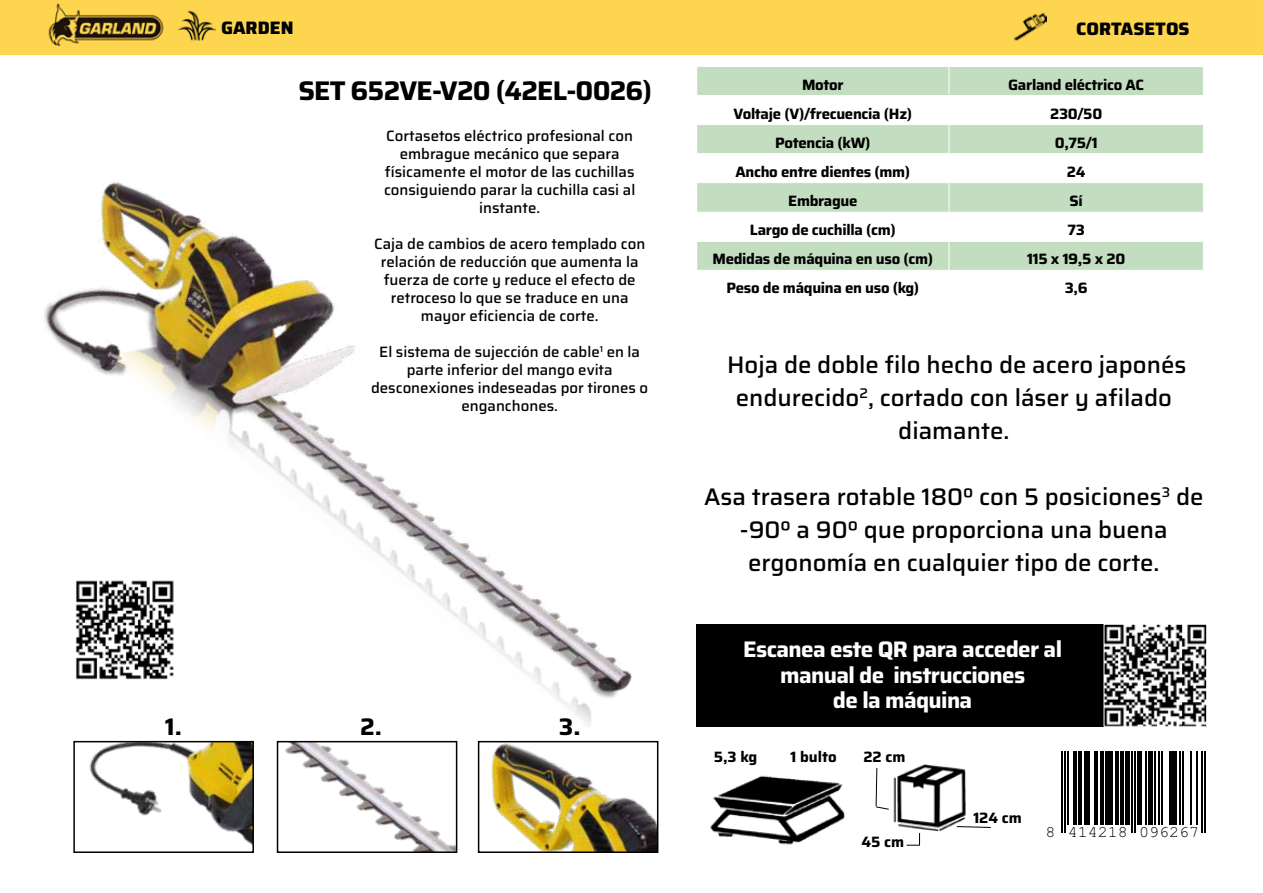
<style>
.page{position:relative;width:1263px;height:893px;background:#fff}
.page>*{position:absolute;margin:0;border:0;box-sizing:border-box;transform-origin:0 0}
.t1{font:700 27px "Saira";letter-spacing:-.03em;color:#000}
.t2{font:500 24px/33px "Saira";color:#000;text-align:center}
.t3{font:700 24px "Saira";color:#000}
.t4{font:700 22.5px/25.5px "Saira";letter-spacing:-.03em;color:#fff;text-align:center}
.t5{font:800 18px "Saira";color:#000}
.t6{font:16.05px "Helvetica";color:#000;scale:1.04 1}
.t7{font:500 15px/18px "Saira";color:#000;text-align:center}
.t8{font:700 15px "Saira";letter-spacing:-.02em;color:#000}
</style>
<div class="page">
<svg style="left:697px;top:67px;width:506px;height:203px"></svg>
<svg style="left:1061px;top:752px;width:145px;height:81px"></svg>
<hr style="left:1061px;top:752px;width:2px;height:73px;background:#000">
<hr style="left:1064px;top:752px;width:2px;height:73px;background:#000">
<hr style="left:1067px;top:752px;width:2px;height:73px;background:#000">
<hr style="left:1073px;top:752px;width:3px;height:73px;background:#000">
<hr style="left:1078px;top:752px;width:3px;height:73px;background:#000">
<hr style="left:1084px;top:752px;width:3px;height:73px;background:#000">
<hr style="left:1088px;top:752px;width:2px;height:73px;background:#000">
<hr style="left:1095px;top:752px;width:3px;height:73px;background:#000">
<hr style="left:1101px;top:752px;width:3px;height:73px;background:#000">
<hr style="left:1105px;top:752px;width:3px;height:73px;background:#000">
<hr style="left:1110px;top:752px;width:3px;height:73px;background:#000">
<hr style="left:1116px;top:752px;width:3px;height:73px;background:#000">
<hr style="left:1120px;top:752px;width:3px;height:73px;background:#000">
<hr style="left:1125px;top:752px;width:4px;height:73px;background:#000">
<hr style="left:1131px;top:752px;width:1px;height:73px;background:#000">
<hr style="left:1134px;top:752px;width:2px;height:73px;background:#000">
<div style="left:1137px;top:752px;width:5px;height:73px;background:#000"></div>
<hr style="left:1145px;top:752px;width:1px;height:73px;background:#000">
<hr style="left:1148px;top:752px;width:4px;height:73px;background:#000">
<hr style="left:1154px;top:752px;width:1px;height:73px;background:#000">
<hr style="left:1158px;top:752px;width:2px;height:73px;background:#000">
<hr style="left:1161px;top:752px;width:2px;height:73px;background:#000">
<hr style="left:1169px;top:752px;width:3px;height:73px;background:#000">
<hr style="left:1173px;top:752px;width:4px;height:73px;background:#000">
<hr style="left:1180px;top:752px;width:1px;height:73px;background:#000">
<hr style="left:1183px;top:752px;width:1px;height:73px;background:#000">
<hr style="left:1190px;top:752px;width:2px;height:73px;background:#000">
<hr style="left:1196px;top:752px;width:2px;height:73px;background:#000">
<hr style="left:1201px;top:752px;width:1px;height:73px;background:#000">
<hr style="left:1204px;top:752px;width:1px;height:73px;background:#000">
<svg style="left:1061px;top:825px;width:5px;height:7px"></svg>
<svg style="left:1131px;top:825px;width:5px;height:7px"></svg>
<svg style="left:1201px;top:825px;width:4px;height:7px"></svg>
<img style="left:710px;top:775px;width:135px;height:70px">
<img style="left:893px;top:764px;width:73px;height:81px">
<div style="left:0;top:0;width:1263px;height:54px;background:#fed54e"></div>
<svg style="left:875px;top:768px;width:14px;height:42px"></svg>
<svg style="left:907px;top:833px;width:13px;height:13px"></svg>
<svg style="left:956px;top:826px;width:35px;height:2px"></svg>
<img style="left:48px;top:3px;width:116px;height:43px">
<img style="left:1014px;top:13px;width:32px;height:28px">
<img style="left:178px;top:10px;width:37px;height:31px">
<img style="left:89px;top:747px;width:162px;height:97px">
<div style="left:73px;top:741px;width:181px;height:112px;border:2px solid #000"></div>
<img style="left:285px;top:747px;width:169px;height:103px">
<div style="left:277px;top:741px;width:180px;height:112px;border:2px solid #000"></div>
<img style="left:491px;top:747px;width:164px;height:103px">
<div style="left:478px;top:741px;width:180px;height:112px;border:2px solid #000"></div>
<img style="left:44px;top:82px;width:748px;height:665px">
<div style="left:696px;top:624px;width:511px;height:102px;background:#000"></div>
<img style="left:1106px;top:626px;width:99px;height:98px">
<div style="left:1104px;top:624px;width:103px;height:102px;border:1px solid #fff"></div>
<p class="t5" style="left:221px;top:13px;width:74px">GARDEN</p>
<h1 class="t1" style="left:298px;top:69px;width:355px">SET 652VE-V20 (42EL-0026)</h1>
<p class="t7" style="left:384px;top:126px;width:253px">Cortasetos eléctrico profesional con embrague mecánico que separa físicamente el motor de las cuchillas consiguiendo parar la cuchilla casi al instante.</p>
<p class="t7" style="left:374px;top:234px;width:273px">Caja de cambios de acero templado con relación de reducción que aumenta la fuerza de corte y reduce el efecto de retroceso lo que se traduce en una mayor eficiencia de corte.</p>
<p class="t7" style="left:371px;top:342px;width:279px">El sistema de sujección de cable<sup>1</sup> en la parte inferior del mango evita desconexiones indeseadas por tirones o enganchones.</p>
<h2 class="t3" style="left:165px;top:707px;width:18px">1.</h2>
<h2 class="t3" style="left:360px;top:707px;width:23px">2.</h2>
<h2 class="t3" style="left:559px;top:707px;width:23px">3.</h2>
<p class="t5" style="left:1076px;top:14px;width:115px">CORTASETOS</p>
<p class="t8" style="left:802px;top:72px;width:43px">Motor</p>
<p class="t8" style="left:1008px;top:72px;width:137px">Garland eléctrico AC</p>
<p class="t8" style="left:733px;top:101px;width:180px">Voltaje (V)/frecuencia (Hz)</p>
<p class="t8" style="left:1050px;top:101px;width:54px">230/50</p>
<p class="t8" style="left:775px;top:130px;width:97px">Potencia (kW)</p>
<p class="t8" style="left:1055px;top:130px;width:44px">0,75/1</p>
<p class="t8" style="left:735px;top:159px;width:176px">Ancho entre dientes (mm)</p>
<p class="t8" style="left:1067px;top:159px;width:20px">24</p>
<p class="t8" style="left:788px;top:188px;width:71px">Embrague</p>
<p class="t8" style="left:1069px;top:188px;width:15px">Sí</p>
<p class="t8" style="left:750px;top:218px;width:147px">Largo de cuchilla (cm)</p>
<p class="t8" style="left:1067px;top:218px;width:19px">73</p>
<p class="t8" style="left:712px;top:247px;width:222px">Medidas de máquina en uso (cm)</p>
<p class="t8" style="left:1027px;top:247px;width:100px">115 x 19,5 x 20</p>
<p class="t8" style="left:726px;top:276px;width:194px">Peso de máquina en uso (kg)</p>
<p class="t8" style="left:1065px;top:276px;width:24px">3,6</p>
<h2 class="t2" style="left:727px;top:347px;width:461px">Hoja de doble filo hecho de acero japonés endurecido<sup>2</sup>, cortado con láser y afilado diamante.</h2>
<h2 class="t2" style="left:704px;top:479px;width:501px">Asa trasera rotable 180º con 5 posiciones<sup>3</sup> de -90º a 90º que proporciona una buena ergonomía en cualquier tipo de corte.</h2>
<h3 class="t4" style="left:743px;top:636px;width:320px">Escanea este QR para acceder al manual de instrucciones<br>de la máquina</h3>
<p class="t8" style="left:714px;top:744px;width:45px">5,3 kg</p>
<p class="t8" style="left:790px;top:744px;width:48px">1 bulto</p>
<p class="t8" style="left:863px;top:744px;width:44px">22 cm</p>
<p class="t8" style="left:861px;top:830px;width:44px">45 cm</p>
<p class="t8" style="left:973px;top:806px;width:50px">124 cm</p>
<p class="t6" style="left:1046px;top:822px;width:149px">8 414218 096267</p>
</div>
